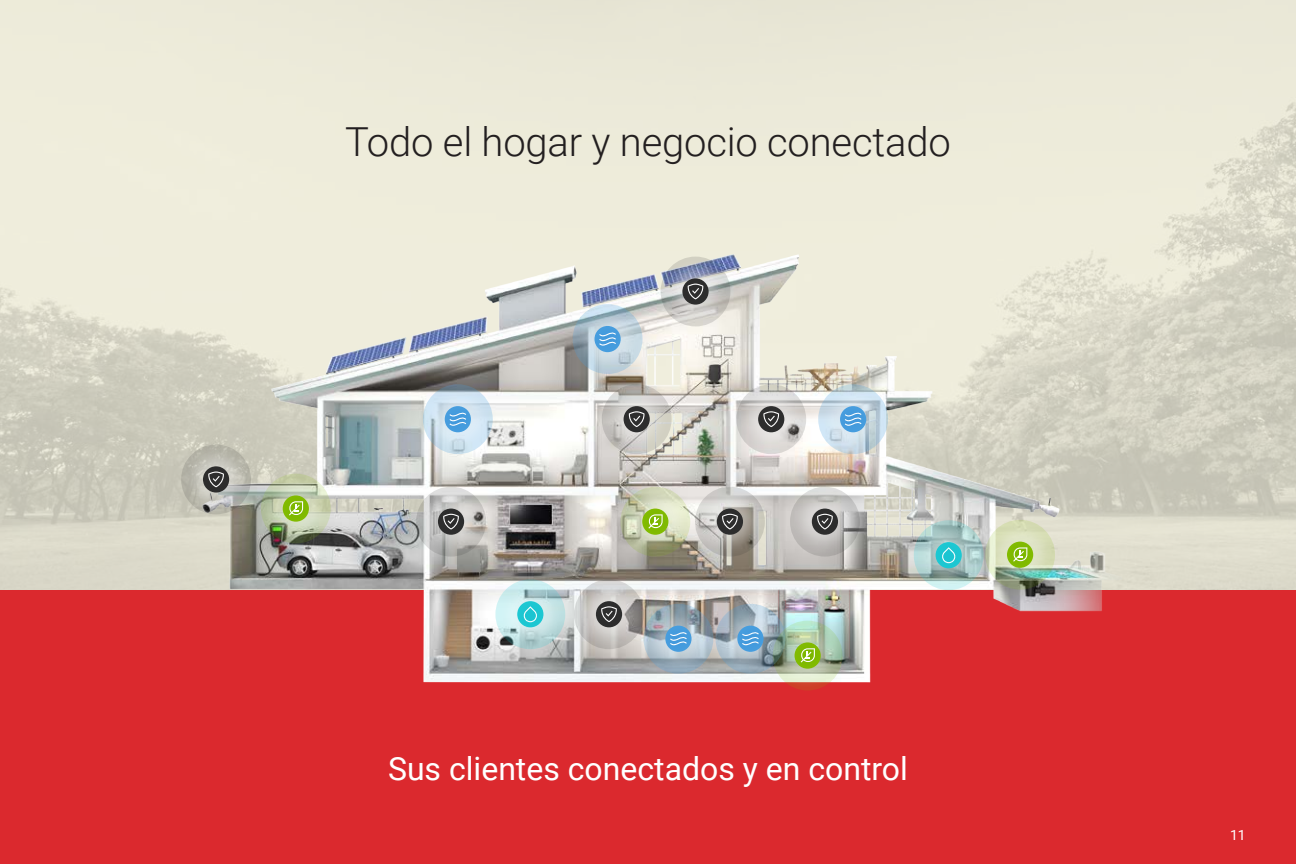
<style>
.page{position:relative;width:1296px;height:864px;background:#fff}
.page>*{position:absolute;margin:0;border:0;box-sizing:border-box;transform-origin:0 0}
.H1_Black{font:300 40px "Roboto";letter-spacing:-.005em;color:#231f20}
.Body_Black{font:32px "Roboto";color:#fff}
.t1{font:14px "Roboto";color:#fff}
</style>
<div class="page">
<img style="left:1px;top:0;width:1295px;height:590px">
<div style="left:0;top:590px;width:1296px;height:274px;background:#db292e"></div>
<img style="left:0;top:0;width:1px;height:864px">
<img style="left:174px;top:196px;width:948px;height:487px">
<img style="left:639px;top:601px;width:73px;height:75px">
<img style="left:652px;top:613px;width:53px;height:52px">
<svg style="left:670px;top:631px;width:17px;height:14px"></svg>
<img style="left:419px;top:381px;width:78px;height:76px">
<img style="left:432px;top:393px;width:52px;height:53px">
<svg style="left:449px;top:412px;width:17px;height:14px"></svg>
<img style="left:569px;top:301px;width:78px;height:76px">
<img style="left:581px;top:313px;width:53px;height:52px">
<svg style="left:599px;top:331px;width:17px;height:15px"></svg>
<img style="left:814px;top:381px;width:78px;height:76px">
<img style="left:827px;top:393px;width:52px;height:53px">
<svg style="left:845px;top:412px;width:17px;height:14px"></svg>
<img style="left:712px;top:601px;width:77px;height:75px">
<img style="left:724px;top:613px;width:53px;height:52px">
<svg style="left:742px;top:631px;width:17px;height:14px"></svg>
<img style="left:786px;top:482px;width:78px;height:78px">
<img style="left:799px;top:495px;width:52px;height:53px">
<svg style="left:817px;top:514px;width:16px;height:16px"></svg>
<img style="left:412px;top:482px;width:78px;height:78px">
<img style="left:425px;top:495px;width:52px;height:53px">
<svg style="left:443px;top:514px;width:16px;height:16px"></svg>
<img style="left:177px;top:440px;width:78px;height:78px">
<img style="left:190px;top:453px;width:52px;height:53px">
<svg style="left:208px;top:472px;width:16px;height:15px"></svg>
<img style="left:691px;top:482px;width:78px;height:78px">
<img style="left:704px;top:495px;width:52px;height:53px">
<svg style="left:722px;top:514px;width:16px;height:16px"></svg>
<img style="left:570px;top:575px;width:78px;height:78px">
<img style="left:583px;top:588px;width:52px;height:53px">
<svg style="left:601px;top:606px;width:16px;height:16px"></svg>
<img style="left:598px;top:380px;width:78px;height:78px">
<img style="left:610px;top:393px;width:53px;height:53px">
<svg style="left:629px;top:411px;width:16px;height:16px"></svg>
<img style="left:657px;top:252px;width:77px;height:78px">
<img style="left:669px;top:265px;width:53px;height:53px">
<svg style="left:688px;top:284px;width:15px;height:15px"></svg>
<img style="left:732px;top:380px;width:78px;height:78px">
<img style="left:745px;top:393px;width:53px;height:53px">
<svg style="left:763px;top:411px;width:16px;height:16px"></svg>
<img style="left:492px;top:576px;width:76px;height:77px">
<img style="left:504px;top:588px;width:53px;height:53px">
<svg style="left:523px;top:606px;width:15px;height:16px"></svg>
<img style="left:911px;top:517px;width:75px;height:77px">
<img style="left:922px;top:529px;width:53px;height:52px">
<svg style="left:941px;top:547px;width:15px;height:16px"></svg>
<img style="left:982px;top:516px;width:77px;height:77px">
<img style="left:994px;top:528px;width:52px;height:53px">
<svg style="left:1013px;top:547px;width:14px;height:15px"></svg>
<img style="left:770px;top:617px;width:77px;height:73px">
<img style="left:781px;top:629px;width:53px;height:53px">
<svg style="left:801px;top:648px;width:14px;height:15px"></svg>
<img style="left:617px;top:483px;width:78px;height:77px">
<img style="left:629px;top:495px;width:53px;height:53px">
<svg style="left:648px;top:514px;width:15px;height:15px"></svg>
<img style="left:258px;top:469px;width:77px;height:78px">
<img style="left:270px;top:482px;width:52px;height:53px">
<svg style="left:289px;top:501px;width:14px;height:14px"></svg>
<p class="H1_Black" style="left:345px;top:114px;width:607px">Todo el hogar y negocio conectado</p>
<p class="Body_Black" style="left:388px;top:746px;width:521px">Sus clientes conectados y en control</p>
<p class="t1" style="left:1230px;top:825px;width:17px">11</p>
</div>
